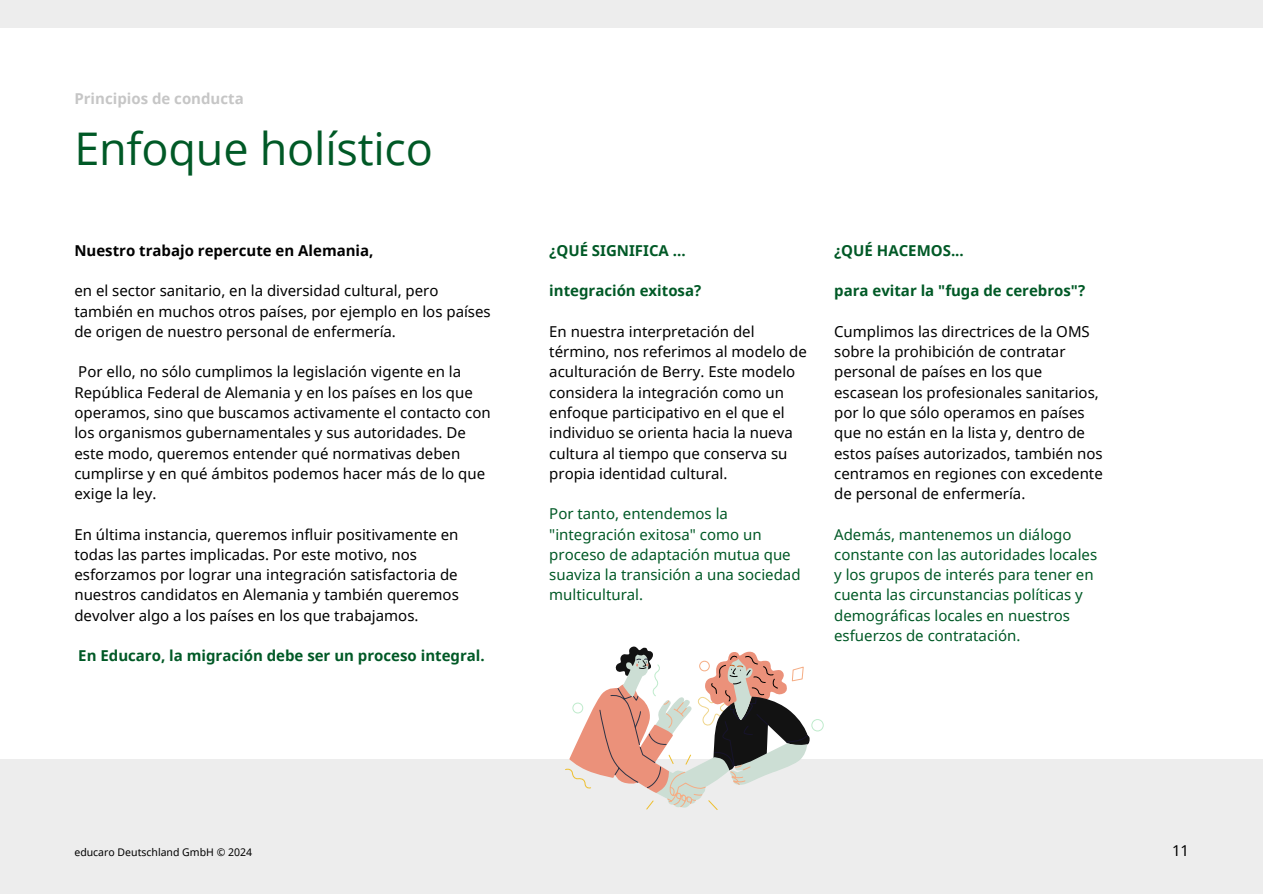
<style>
.page{position:relative;width:1263px;height:894px;background:#fff}
.page>*{position:absolute;margin:0;border:0;box-sizing:border-box;transform-origin:0 0}
.t1{font:45px "Open Sans";letter-spacing:-.005em;color:#005926}
.t2{font:15px/20.2px "Noto Sans";color:#000}
.t3{font:15px/20.2px "Noto Sans";color:#005926}
.t4{font:700 15px "Noto Sans";color:#005926}
.t5{font:700 15px "Noto Sans";color:#000}
.t6{font:700 15px "Noto Sans";color:#c6c6c6}
.t7{font:10.5px "Noto Sans";color:#000}
</style>
<div class="page">
<div style="left:0;top:0;width:1263px;height:27px;background:#ededed"></div>
<div style="left:0;top:759px;width:1263px;height:134px;background:#ededed"></div>
<svg style="left:565px;top:646px;width:259px;height:164px"></svg>
<p class="t6" style="left:74px;top:87px;width:171px">Principios de conducta</p>
<h1 class="t1" style="left:74px;top:117px;width:360px">Enfoque holístico</h1>
<p class="t5" style="left:74px;top:240px;width:301px">Nuestro trabajo repercute en Alemania,</p>
<p class="t2" style="left:74px;top:280px;width:418px">en el sector sanitario, en la diversidad cultural, pero también en muchos otros países, por ejemplo en los países de origen de nuestro personal de enfermería.</p>
<p class="t2" style="left:74px;top:361px;width:418px">Por ello, no sólo cumplimos la legislación vigente en la República Federal de Alemania y en los países en los que operamos, sino que buscamos activamente el contacto con los organismos gubernamentales y sus autoridades. De este modo, queremos entender qué normativas deben cumplirse y en qué ámbitos podemos hacer más de lo que exige la ley.</p>
<p class="t2" style="left:74px;top:523px;width:386px">En última instancia, queremos influir positivamente en todas las partes implicadas. Por este motivo, nos esforzamos por lograr una integración satisfactoria de nuestros candidatos en Alemania y también queremos devolver algo a los países en los que trabajamos.</p>
<p class="t4" style="left:78px;top:645px;width:408px">En Educaro, la migración debe ser un proceso integral.</p>
<p class="t4" style="left:549px;top:240px;width:138px">¿QUÉ SIGNIFICA ...</p>
<p class="t4" style="left:549px;top:280px;width:154px">integración exitosa?</p>
<p class="t2" style="left:549px;top:321px;width:259px">En nuestra interpretación del término, nos referimos al modelo de aculturación de Berry. Este modelo considera la integración como un enfoque participativo en el que el individuo se orienta hacia la nueva cultura al tiempo que conserva su propia identidad cultural.</p>
<p class="t3" style="left:549px;top:503px;width:253px">Por tanto, entendemos la "integración exitosa" como un proceso de adaptación mutua que suaviza la transición a una sociedad multicultural.</p>
<p class="t4" style="left:834px;top:240px;width:131px">¿QUÉ HACEMOS...</p>
<p class="t4" style="left:834px;top:280px;width:252px">para evitar la "fuga de cerebros"?</p>
<p class="t2" style="left:834px;top:321px;width:270px">Cumplimos las directrices de la OMS sobre la prohibición de contratar personal de países en los que escasean los profesionales sanitarios, por lo que sólo operamos en países que no están en la lista y, dentro de estos países autorizados, también nos centramos en regiones con excedente de personal de enfermería.</p>
<p class="t3" style="left:834px;top:523px;width:265px">Además, mantenemos un diálogo constante con las autoridades locales y los grupos de interés para tener en cuenta las circunstancias políticas y demográficas locales en nuestros esfuerzos de contratación.</p>
<p class="t7" style="left:74px;top:844px;width:179px">educaro Deutschland GmbH © 2024</p>
<p class="t2" style="left:1172px;top:840px;width:19px">11</p>
</div>
